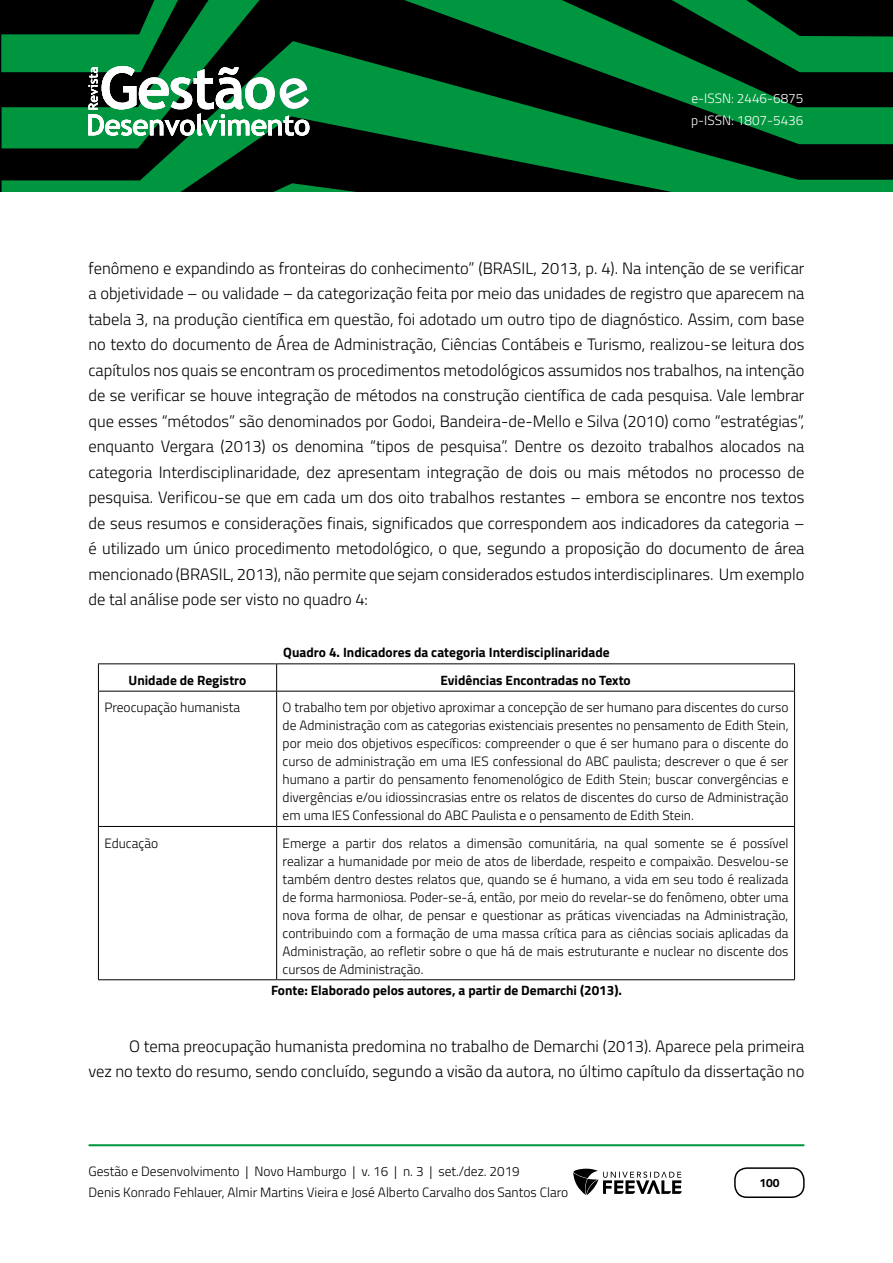
<style>
.page{position:relative;width:893px;height:1263px;background:#fff}
.page>*{position:absolute;margin:0;border:0;box-sizing:border-box;transform-origin:0 0}
.t1{font:300 16.5px/25.5px "Titillium Web";color:#000;text-align:justify}
.t2{font:300 13.5px/18px "Titillium Web";color:#000;text-align:justify}
.t3{font:700 13.5px "Titillium Web";color:#000}
.t4{font:300 13.5px/22.5px "Titillium Web";color:#fff}
.t5{font:700 12px "Titillium Web";color:#000}
</style>
<div class="page">
<svg style="left:2px;top:0;width:891px;height:41px;background:#003516"></svg>
<svg style="left:2px;top:41px;width:891px;height:142px;background:#004a1f"></svg>
<svg style="left:2px;top:183px;width:891px;height:9px;background:#004f21"></svg>
<hr style="left:89px;top:1144px;width:715px;height:2px;background:#009640">
<div style="left:734px;top:1167px;width:71px;height:31px;border:2px solid #000;border-radius:12px"></div>
<svg style="left:573px;top:1169px;width:109px;height:26px"></svg>
<svg style="left:88px;top:66px;width:221px;height:70px"></svg>
<hr style="left:98px;top:663px;width:179px;height:1px;background:#000">
<hr style="left:277px;top:663px;width:518px;height:1px;background:#000">
<hr style="left:98px;top:691px;width:179px;height:1px;background:#000">
<hr style="left:277px;top:691px;width:518px;height:1px;background:#000">
<hr style="left:98px;top:826px;width:179px;height:1px;background:#000">
<hr style="left:277px;top:826px;width:518px;height:1px;background:#000">
<hr style="left:98px;top:979px;width:179px;height:1px;background:#000">
<hr style="left:277px;top:979px;width:518px;height:1px;background:#000">
<svg style="left:98px;top:664px;width:1px;height:27px"></svg>
<hr style="left:98px;top:691px;width:1px;height:135px;background:#000">
<hr style="left:98px;top:827px;width:1px;height:152px;background:#000">
<svg style="left:276px;top:664px;width:1px;height:27px"></svg>
<svg style="left:794px;top:664px;width:1px;height:27px"></svg>
<hr style="left:276px;top:691px;width:1px;height:135px;background:#000">
<hr style="left:794px;top:691px;width:1px;height:135px;background:#000">
<hr style="left:276px;top:827px;width:1px;height:152px;background:#000">
<hr style="left:794px;top:827px;width:1px;height:152px;background:#000">
<p class="t4" style="left:691px;top:86px;width:114px">e-ISSN: 2446-6875 p-ISSN: 1807-5436</p>
<p class="t1" style="left:88px;top:254px;width:717px">fenômeno e expandindo as fronteiras do conhecimento” (BRASIL, 2013, p. 4). Na intenção de se verificar a objetividade – ou validade – da categorização feita por meio das unidades de registro que aparecem na tabela 3, na produção científica em questão, foi adotado um outro tipo de diagnóstico. Assim, com base no texto do documento de Área de Administração, Ciências Contábeis e Turismo, realizou-se leitura dos capítulos nos quais se encontram os procedimentos metodológicos assumidos nos trabalhos, na intenção de se verificar se houve integração de métodos na construção científica de cada pesquisa. Vale lembrar que esses “métodos” são denominados por Godoi, Bandeira-de-Mello e Silva (2010) como “estratégias”, enquanto Vergara (2013) os denomina “tipos de pesquisa”. Dentre os dezoito trabalhos alocados na categoria Interdisciplinaridade, dez apresentam integração de dois ou mais métodos no processo de pesquisa. Verificou-se que em cada um dos oito trabalhos restantes – embora se encontre nos textos de seus resumos e considerações finais, significados que correspondem aos indicadores da categoria – é utilizado um único procedimento metodológico, o que, segundo a proposição do documento de área mencionado (BRASIL, 2013), não permite que sejam considerados estudos interdisciplinares. Um exemplo de tal análise pode ser visto no quadro 4:</p>
<p class="t3" style="left:283px;top:642px;width:328px">Quadro 4. Indicadores da categoria Interdisciplinaridade</p>
<p class="t3" style="left:129px;top:670px;width:119px">Unidade de Registro</p>
<p class="t3" style="left:440px;top:670px;width:192px">Evidências Encontradas no Texto</p>
<p class="t2" style="left:104px;top:698px;width:137px">Preocupação humanista</p>
<p class="t2" style="left:283px;top:698px;width:507px">O trabalho tem por objetivo aproximar a concepção de ser humano para discentes do curso de Administração com as categorias existenciais presentes no pensamento de Edith Stein, por meio dos objetivos específicos: compreender o que é ser humano para o discente do curso de administração em uma IES confessional do ABC paulista; descrever o que é ser humano a partir do pensamento fenomenológico de Edith Stein; buscar convergências e divergências e/ou idiossincrasias entre os relatos de discentes do curso de Administração em uma IES Confessional do ABC Paulista e o pensamento de Edith Stein.</p>
<p class="t2" style="left:104px;top:833px;width:55px">Educação</p>
<p class="t2" style="left:283px;top:833px;width:507px">Emerge a partir dos relatos a dimensão comunitária, na qual somente se é possível realizar a humanidade por meio de atos de liberdade, respeito e compaixão. Desvelou-se também dentro destes relatos que, quando se é humano, a vida em seu todo é realizada de forma harmoniosa. Poder-se-á, então, por meio do revelar-se do fenômeno, obter uma nova forma de olhar, de pensar e questionar as práticas vivenciadas na Administração, contribuindo com a formação de uma massa crítica para as ciências sociais aplicadas da Administração, ao refletir sobre o que há de mais estruturante e nuclear no discente dos cursos de Administração.</p>
<p class="t3" style="left:271px;top:980px;width:352px">Fonte: Elaborado pelos autores, a partir de Demarchi (2013).</p>
<p class="t1" style="left:88px;top:1032px;width:717px;text-align:right">O tema preocupação humanista predomina no trabalho de Demarchi (2013). Aparece pela primeira<br>vez no texto do resumo, sendo concluído, segundo a visão da autora, no último capítulo da dissertação no</p>
<p class="t2" style="left:88px;top:1160px;width:481px;line-height:21px">Gestão e Desenvolvimento | Novo Hamburgo | v. 16 | n. 3 | set./dez. 2019<br>Denis Konrado Fehlauer, Almir Martins Vieira e José Alberto Carvalho dos Santos Claro</p>
<p class="t5" style="left:759px;top:1174px;width:22px">100</p>
</div>
